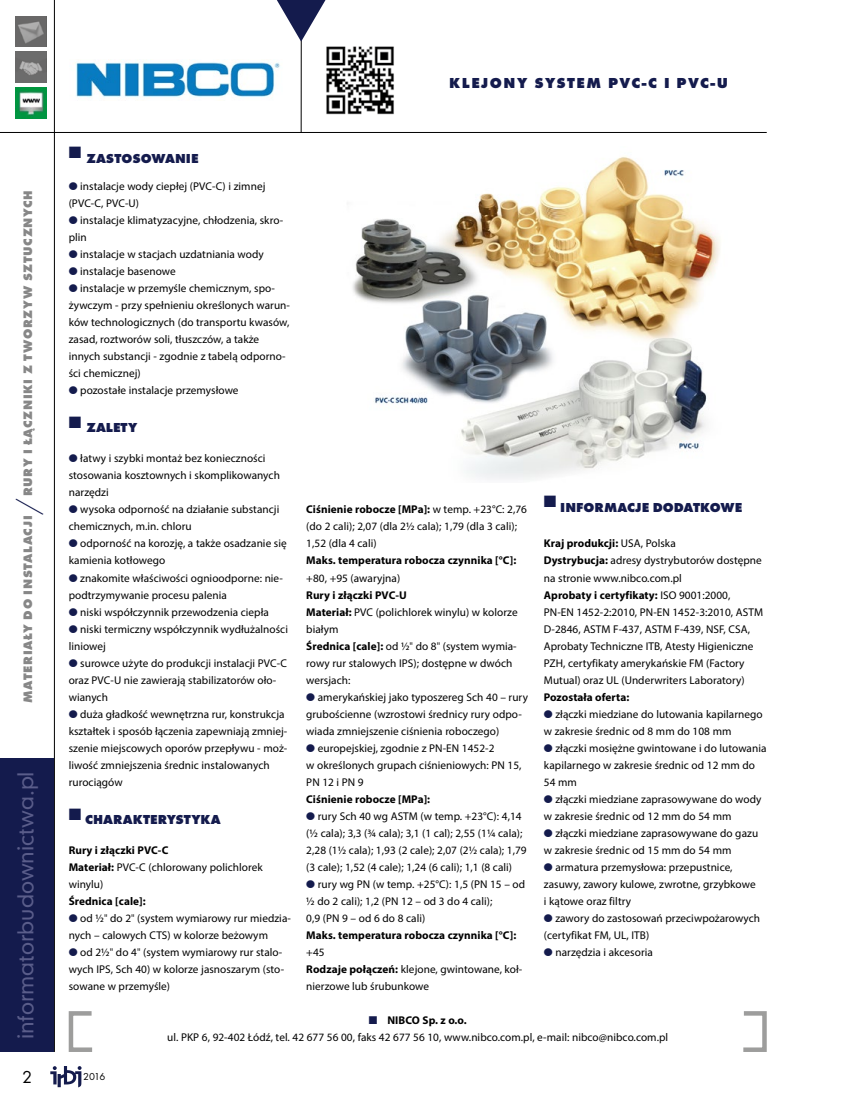
<style>
.page{position:relative;width:851px;height:1106px;background:#fff}
.page>*{position:absolute;margin:0;border:0;box-sizing:border-box;transform-origin:0 0}
.t1{font:30px "Futura TEE Ligh";color:#141b4d}
.t2{font:21px "Geometric 706 Md EU";color:#5a5d8a}
.t3{font:18px "Futura TEE";color:#000}
.główny{font:700 15px "Futura TEE Extr";letter-spacing:.1em;color:#141b4d}
.t4{font:700 13.5px "Futura TEE Extr";color:#141b4d}
.t5{font:700 12.75px "Futura TEE Extr";letter-spacing:.05em;color:#878787}
.główny-2{font:11.25px/17px "Myriad Pro";letter-spacing:.005em;color:#000}
.główny-3{font:700 11.25px/17px "Myriad Pro";letter-spacing:.005em;color:#000}
.t6{font:10.5px "Futura TEE";color:#000}
.s1{color:#141b4d}
.s2{font-weight:700}
.s3{font-stretch:condensed}
.s4{font-weight:400}
</style>
<div class="page">
<hr style="left:54px;top:0;width:1px;height:1052px;background:#000">
<hr style="left:0;top:132px;width:766px;height:1px;background:#000">
<hr style="left:301px;top:36px;width:1px;height:97px;background:#000">
<svg style="left:277px;top:0;width:49px;height:42px"></svg>
<div style="left:0;top:758px;width:54px;height:294px;background:#141b4d"></div>
<svg style="left:50px;top:1066px;width:31px;height:21px"></svg>
<img style="left:16px;top:88px;width:30px;height:30px">
<svg style="left:16px;top:16px;width:30px;height:31px"></svg>
<svg style="left:16px;top:52px;width:30px;height:30px"></svg>
<img style="left:75px;top:62px;width:205px;height:36px">
<img style="left:326px;top:46px;width:68px;height:69px">
<svg style="left:68px;top:1011px;width:25px;height:41px"></svg>
<svg style="left:743px;top:1011px;width:24px;height:41px"></svg>
<img style="left:352px;top:156px;width:368px;height:324px">
<p class="główny" style="left:449px;top:74px;width:280px">KLEJONY SYSTEM PVC-C I PVC-U</p>
<p class="t4" style="left:69px;top:150px;width:131px">■ ZASTOSOWANIE</p>
<p class="główny-2" style="left:69px;top:178px;width:198px"><span class="s1">●</span> instalacje wody ciepłej (PVC-C) i zimnej (PVC-C, PVC-U)</p>
<p class="główny-2" style="left:69px;top:212px;width:216px"><span class="s1">●</span> instalacje klimatyzacyjne, chłodzenia, skro&shy;plin</p>
<p class="główny-2" style="left:69px;top:246px;width:196px"><span class="s1">●</span> instalacje w stacjach uzdatniania wody</p>
<p class="główny-2" style="left:69px;top:263px;width:109px"><span class="s1">●</span> instalacje basenowe</p>
<p class="główny-2" style="left:69px;top:280px;width:223px"><span class="s1">●</span> instalacje w przemyśle chemicznym, spo&shy;żywczym - przy spełnieniu określonych warun&shy;ków technologicznych (do transportu kwasów, zasad, roztworów soli, tłuszczów, a także innych substancji - zgodnie z tabelą odporno&shy;ści chemicznej)</p>
<p class="główny-2" style="left:69px;top:382px;width:171px"><span class="s1">●</span> pozostałe instalacje przemysłowe</p>
<p class="t4" style="left:69px;top:420px;width:70px">■ ZALETY</p>
<p class="główny-2" style="left:69px;top:450px;width:213px"><span class="s1">●</span> łatwy i szybki montaż bez konieczności stosowania kosztownych i skomplikowanych narzędzi</p>
<p class="główny-2" style="left:69px;top:501px;width:212px"><span class="s1">●</span> wysoka odporność na działanie substancji chemicznych, m.in. chloru</p>
<p class="główny-2" style="left:69px;top:535px;width:219px"><span class="s1">●</span> odporność na korozję, a także osadzanie się kamienia kotłowego</p>
<p class="główny-2" style="left:69px;top:569px;width:216px"><span class="s1">●</span> znakomite właściwości ognioodporne: nie&shy;podtrzymywanie procesu palenia</p>
<p class="główny-2" style="left:69px;top:603px;width:202px"><span class="s1">●</span> niski współczynnik przewodzenia ciepła</p>
<p class="główny-2" style="left:69px;top:620px;width:221px"><span class="s1">●</span> niski termiczny współczynnik wydłużalności liniowej</p>
<p class="główny-2" style="left:69px;top:654px;width:220px"><span class="s1">●</span> surowce użyte do produkcji instalacji PVC-C oraz PVC-U nie zawierają stabilizatorów oło&shy;wianych</p>
<p class="główny-2" style="left:69px;top:705px;width:220px"><span class="s1">●</span> duża gładkość wewnętrzna rur, konstrukcja kształtek i sposób łączenia zapewniają zmniej&shy;szenie miejscowych oporów przepływu - moż&shy;liwość zmniejszenia średnic instalowanych rurociągów</p>
<p class="t4" style="left:69px;top:811px;width:153px">■ CHARAKTERYSTYKA</p>
<p class="główny-3" style="left:69px;top:841px;width:101px">Rury i złączki PVC-C</p>
<p class="główny-2" style="left:69px;top:858px;width:195px"><span class="s2">Materiał:</span> PVC-C (chlorowany polichlorek winylu)</p>
<p class="główny-3" style="left:69px;top:892px;width:78px">Średnica [cale]:</p>
<p class="główny-2" style="left:69px;top:909px;width:224px"><span class="s1">●</span> od ½<span class="s3">"</span> do 2<span class="s3">"</span> (system wymiarowy rur miedzia&shy;nych – calowych CTS) w kolorze beżowym</p>
<p class="główny-2" style="left:69px;top:943px;width:217px"><span class="s1">●</span> od 2½<span class="s3">"</span> do 4<span class="s3">"</span> (system wymiarowy rur stalo&shy;wych IPS, Sch 40) w kolorze jasnoszarym (sto&shy;sowane w przemyśle)</p>
<p class="t5" style="left:20px;top:496px;width:307px;rotate:-90deg">RURY I ŁĄCZNIKI Z TWORZYW SZTUCZNYCH</p>
<p class="t4" style="left:543px;top:499px;width:200px">■ INFORMACJE DODATKOWE</p>
<p class="główny-3" style="left:543px;top:535px;width:133px">Kraj produkcji: <span class="s4">USA, Polska</span></p>
<p class="główny-2" style="left:543px;top:552px;width:219px"><span class="s2">Dystrybucja:</span> adresy dystrybutorów dostępne na stronie www.nibco.com.pl</p>
<p class="główny-2" style="left:543px;top:586px;width:221px"><span class="s2">Aprobaty i certyfikaty:</span> ISO 9001:2000, PN-EN 1452-2:2010, PN-EN 1452-3:2010, ASTM D-2846, ASTM F-437, ASTM F-439, NSF, CSA, Aprobaty Techniczne ITB, Atesty Higieniczne PZH, certyfikaty amerykańskie FM (Factory Mutual) oraz UL (Underwriters Laboratory)</p>
<p class="główny-3" style="left:543px;top:688px;width:87px">Pozostała oferta:</p>
<p class="główny-2" style="left:543px;top:705px;width:220px"><span class="s1">●</span> złączki miedziane do lutowania kapilarnego w zakresie średnic od 8 mm do 108 mm</p>
<p class="główny-2" style="left:543px;top:739px;width:224px"><span class="s1">●</span> złączki mosiężne gwintowane i do lutowania kapilarnego w zakresie średnic od 12 mm do<br>54 mm</p>
<p class="główny-2" style="left:543px;top:790px;width:219px"><span class="s1">●</span> złączki miedziane zaprasowywane do wody w zakresie średnic od 12 mm do 54 mm</p>
<p class="główny-2" style="left:543px;top:824px;width:216px"><span class="s1">●</span> złączki miedziane zaprasowywane do gazu w zakresie średnic od 15 mm do 54 mm</p>
<p class="główny-2" style="left:543px;top:858px;width:213px"><span class="s1">●</span> armatura przemysłowa: przepustnice, zasuwy, zawory kulowe, zwrotne, grzybkowe i kątowe oraz filtry</p>
<p class="główny-2" style="left:543px;top:909px;width:218px"><span class="s1">●</span> zawory do zastosowań przeciwpożarowych (certyfikat FM, UL, ITB)</p>
<p class="główny-2" style="left:543px;top:943px;width:111px"><span class="s1">●</span> narzędzia i akcesoria</p>
<p class="t1" style="left:11px;top:515px;width:18px;rotate:-90deg">/</p>
<p class="główny-2" style="left:306px;top:501px;width:222px"><span class="s2">Ciśnienie robocze [MPa]:</span> w temp. +23°C: 2,76 (do 2 cali); 2,07 (dla 2½ cala); 1,79 (dla 3 cali);<br>1,52 (dla 4 cali)</p>
<p class="główny-3" style="left:306px;top:552px;width:211px">Maks. temperatura robocza czynnika [°C]: <span class="s4">+80, +95 (awaryjna)</span></p>
<p class="główny-3" style="left:306px;top:586px;width:102px">Rury i złączki PVC-U</p>
<p class="główny-2" style="left:306px;top:603px;width:213px"><span class="s2">Materiał:</span> PVC (polichlorek winylu) w kolorze białym</p>
<p class="główny-2" style="left:306px;top:637px;width:212px"><span class="s2">Średnica [cale]:</span> od ½<span class="s3">"</span> do 8<span class="s3">"</span> (system wymia&shy;rowy rur stalowych IPS); dostępne w dwóch wersjach:</p>
<p class="główny-2" style="left:306px;top:688px;width:223px"><span class="s1">●</span> amerykańskiej jako typoszereg Sch 40 – rury grubościenne (wzrostowi średnicy rury odpo&shy;wiada zmniejszenie ciśnienia roboczego)</p>
<p class="główny-2" style="left:306px;top:739px;width:217px"><span class="s1">●</span> europejskiej, zgodnie z PN-EN 1452-2<br>w określonych grupach ciśnieniowych: PN 15,<br>PN 12 i PN 9</p>
<p class="główny-3" style="left:306px;top:790px;width:125px">Ciśnienie robocze [MPa]:</p>
<p class="główny-2" style="left:306px;top:807px;width:222px"><span class="s1">●</span> rury Sch 40 wg ASTM (w temp. +23°C): 4,14 (½ cala); 3,3 (¾ cala); 3,1 (1 cal); 2,55 (1¼ cala); 2,28 (1½ cala); 1,93 (2 cale); 2,07 (2½ cala); 1,79 (3 cale); 1,52 (4 cale); 1,24 (6 cali); 1,1 (8 cali)</p>
<p class="główny-2" style="left:306px;top:875px;width:220px"><span class="s1">●</span> rury wg PN (w temp. +25°C): 1,5 (PN 15 – od ½ do 2 cali); 1,2 (PN 12 – od 3 do 4 cali);<br>0,9 (PN 9 – od 6 do 8 cali)</p>
<p class="główny-3" style="left:306px;top:926px;width:211px">Maks. temperatura robocza czynnika [°C]: <span class="s4">+45</span></p>
<p class="główny-2" style="left:306px;top:960px;width:217px"><span class="s2">Rodzaje połączeń:</span> klejone, gwintowane, koł&shy;nierzowe lub śrubunkowe</p>
<p class="t5" style="left:20px;top:702px;width:189px;rotate:-90deg">MATERIAŁY DO INSTALACJI</p>
<h2 class="t2" style="left:11px;top:1039px;width:269px;rotate:-90deg">informatorbudownictwa.pl</h2>
<p class="t3" style="left:22px;top:1065px;width:12px">2</p>
<p class="t6" style="left:83px;top:1070px;width:24px">2016</p>
<p class="główny-3" style="left:369px;top:1011px;width:99px"><span class="s1">■</span> NIBCO Sp. z o.o.</p>
<p class="główny-2" style="left:167px;top:1028px;width:502px">ul. PKP 6, 92-402 Łódź, tel. 42 677 56 00, faks 42 677 56 10, www.nibco.com.pl, e-mail: nibco@nibco.com.pl</p>
</div>
